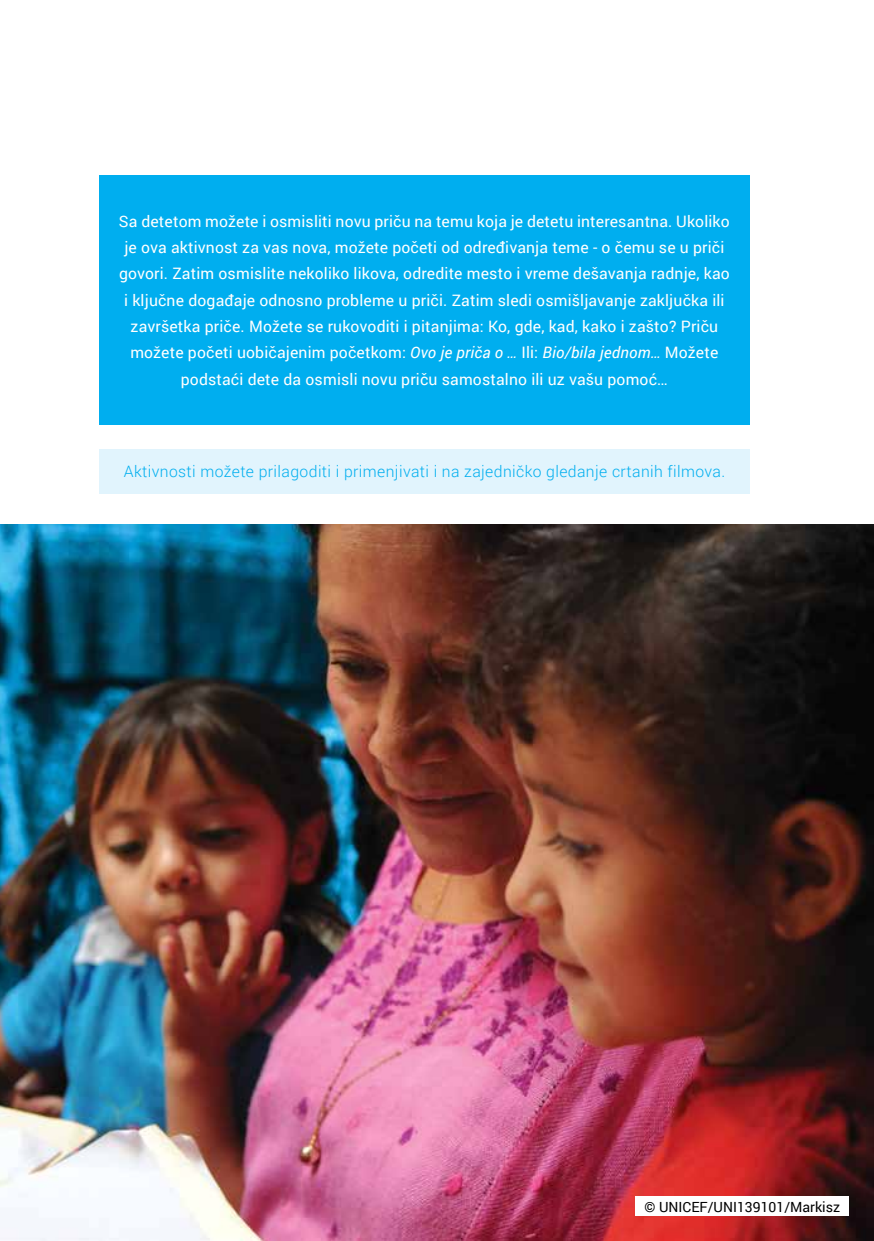
<style>
.page{position:relative;width:874px;height:1241px;background:#fff}
.page>*{position:absolute;margin:0;border:0;box-sizing:border-box;transform-origin:0 0}
.t1{font:15.75px/26.2px "Roboto";letter-spacing:.01em;color:#fff;text-align:center}
.t2{font:300 15.75px "Roboto";letter-spacing:.025em;color:#00aeef}
.t3{font:14px "Roboto";color:#000}
.s1{font-style:italic}
</style>
<div class="page">
<div style="left:99px;top:175px;width:650px;height:249px;background:#00aeef"></div>
<img style="left:0;top:524px;width:873px;height:716px">
<div style="left:99px;top:449px;width:650px;height:44px;background:#e1f4fd"></div>
<div style="left:635px;top:1196px;width:213px;height:19px;background:#fff"></div>
<p class="t1" style="left:119px;top:207px;width:612px">Sa detetom možete i osmisliti novu priču na temu koja je detetu interesantna. Ukoliko je ova aktivnost za vas nova, možete početi od određivanja teme - o čemu se u priči govori. Zatim osmislite nekoliko likova, odredite mesto i vreme dešavanja radnje, kao i ključne događaje odnosno probleme u priči. Zatim sledi osmišljavanje zaključka ili završetka priče. Možete se rukovoditi i pitanjima: Ko, gde, kad, kako i zašto? Priču možete početi uobičajenim početkom: <span class="s1">Ovo je priča o …</span> Ili: <span class="s1">Bio/bila jednom…</span> Možete podstaći dete da osmisli novu priču samostalno ili uz vašu pomoć…</p>
<p class="t2" style="left:124px;top:460px;width:602px">Aktivnosti možete prilagoditi i primenjivati i na zajedničko gledanje crtanih filmova.</p>
<p class="t3" style="left:644px;top:1196px;width:197px">© UNICEF/UNI139101/Markisz</p>
</div>
